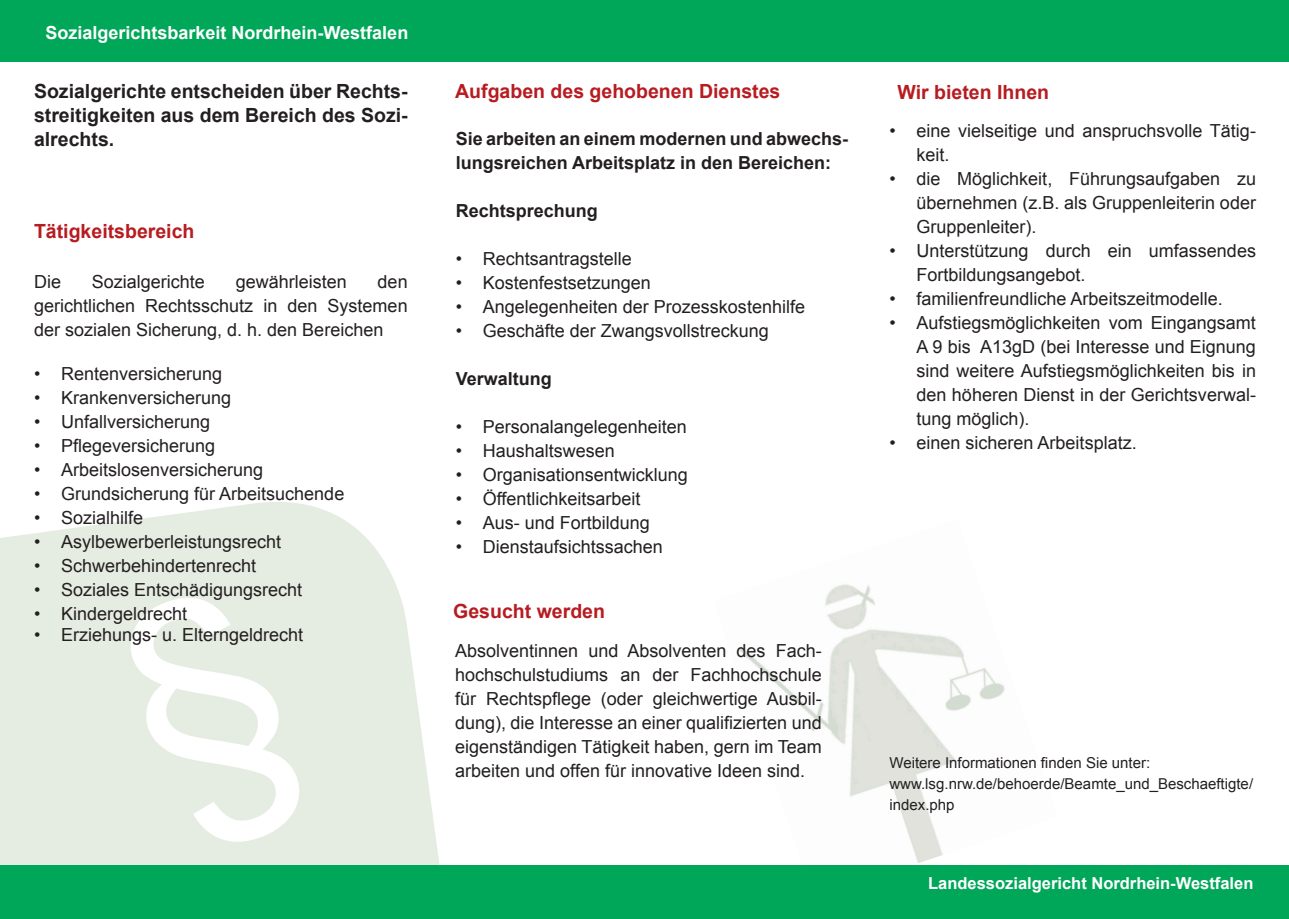
<style>
.page{position:relative;width:1289px;height:919px;background:#fff}
.page>*{position:absolute;margin:0;border:0;box-sizing:border-box;transform-origin:0 0}
.t1{font:700 19.5px/24px "Arial";color:#231f20;text-align:justify}
.t2{font:700 19.5px "Arial";color:#b71c21}
.t3{font:18px/24px "Arial";color:#231f20;text-align:justify}
.t4{font:700 18px/24px "Arial";color:#231f20}
.t5{font:700 18px "Arial";color:#fff}
.t6{font:700 16.5px "Arial";color:#fff}
.t7{font:15px/21px "Arial";color:#231f20}
</style>
<div class="page">
<img style="left:739px;top:584px;width:266px;height:279px">
<svg style="left:0;top:502px;width:440px;height:363px;fill:#e5ece1"></svg>
<div style="left:0;top:0;width:1288px;height:62px;background:#00a759"></div>
<div style="left:0;top:865px;width:1288px;height:53px;background:#00a759"></div>
<div style="left:106px;top:578px;width:215px;height:282px;background:#e5ece1"></div>
<p class="t5" style="left:45px;top:20px;width:364px">Sozialgerichtsbarkeit Nordrhein-Westfalen</p>
<p class="t1" style="left:34px;top:79px;width:375px">Sozialgerichte entscheiden über Rechts&shy;streitigkeiten aus dem Bereich des Sozi&shy;alrechts.</p>
<p class="t2" style="left:34px;top:218px;width:162px">Tätigkeitsbereich</p>
<p class="t3" style="left:34px;top:269px;width:28px">Die</p>
<p class="t3" style="left:92px;top:269px;width:115px">Sozialgerichte</p>
<p class="t3" style="left:236px;top:269px;width:113px">gewährleisten</p>
<p class="t3" style="left:34px;top:269px;width:375px;text-indent:343px">den gerichtlichen Rechtsschutz in den Systemen der sozialen Sicherung, d. h. den Bereichen</p>
<p class="t3" style="left:34px;top:361px;width:190px">• Rentenversicherung</p>
<p class="t3" style="left:34px;top:385px;width:199px">• Krankenversicherung</p>
<p class="t3" style="left:34px;top:409px;width:178px">• Unfallversicherung</p>
<p class="t3" style="left:34px;top:433px;width:183px">• Pflegeversicherung</p>
<p class="t3" style="left:34px;top:457px;width:231px">• Arbeitslosenversicherung</p>
<p class="t3" style="left:34px;top:481px;width:312px">• Grundsicherung für Arbeitsuchende</p>
<p class="t3" style="left:34px;top:505px;width:111px">• Sozialhilfe</p>
<p class="t3" style="left:34px;top:529px;width:249px">• Asylbewerberleistungsrecht</p>
<p class="t3" style="left:34px;top:553px;width:224px">• Schwerbehindertenrecht</p>
<p class="t3" style="left:34px;top:577px;width:270px">• Soziales Entschädigungsrecht</p>
<p class="t3" style="left:34px;top:601px;width:155px">• Kindergeldrecht</p>
<p class="t3" style="left:34px;top:623px;width:271px">• Erziehungs- u. Elterngeldrecht</p>
<p class="t2" style="left:455px;top:78px;width:327px">Aufgaben des gehobenen Dienstes</p>
<p class="t4" style="left:455px;top:127px;width:394px">Sie arbeiten an einem modernen und abwechs&shy;lungsreichen Arbeitsplatz in den Bereichen:</p>
<p class="t4" style="left:455px;top:199px;width:144px">Rechtsprechung</p>
<p class="t3" style="left:455px;top:246px;width:178px">• Rechtsantragstelle</p>
<p class="t3" style="left:455px;top:270px;width:197px">• Kostenfestsetzungen</p>
<p class="t3" style="left:455px;top:294px;width:351px">• Angelegenheiten der Prozesskostenhilfe</p>
<p class="t3" style="left:455px;top:318px;width:315px">• Geschäfte der Zwangsvollstreckung</p>
<p class="t4" style="left:455px;top:367px;width:98px">Verwaltung</p>
<p class="t3" style="left:455px;top:414px;width:233px">• Personalangelegenheiten</p>
<p class="t3" style="left:455px;top:438px;width:161px">• Haushaltswesen</p>
<p class="t3" style="left:455px;top:462px;width:234px">• Organisationsentwicklung</p>
<p class="t3" style="left:455px;top:486px;width:186px">• Öffentlichkeitsarbeit</p>
<p class="t3" style="left:455px;top:510px;width:196px">• Aus- und Fortbildung</p>
<p class="t3" style="left:455px;top:534px;width:209px">• Dienstaufsichtssachen</p>
<p class="t2" style="left:453px;top:598px;width:153px">Gesucht werden</p>
<p class="t3" style="left:455px;top:638px;width:368px">Absolventinnen und Absolventen des Fach&shy;hochschulstudiums an der Fachhochschule für Rechtspflege (oder gleichwertige Ausbil&shy;dung), die Interesse an einer qualifizierten und eigenständigen Tätigkeit haben, gern im Team arbeiten und offen für innovative Ideen sind.</p>
<p class="t2" style="left:897px;top:80px;width:153px">Wir bieten Ihnen</p>
<p class="t3" style="left:916px;top:119px;width:341px;text-indent:-27px">• eine vielseitige und anspruchsvolle Tätig&shy;keit.</p>
<p class="t3" style="left:916px;top:167px;width:341px;text-indent:-27px">• die Möglichkeit, Führungsaufgaben zu übernehmen (z.B. als Gruppenleiterin oder Gruppenleiter).</p>
<p class="t3" style="left:916px;top:239px;width:341px;text-indent:-27px">• Unterstützung durch ein umfassendes<br>Fortbildungsangebot.</p>
<p class="t3" style="left:889px;top:287px;width:335px">• familienfreundliche Arbeitszeitmodelle.</p>
<p class="t3" style="left:916px;top:311px;width:341px;text-indent:-27px">• Aufstiegsmöglichkeiten vom Eingangsamt A 9 bis A13gD (bei Interesse und Eignung sind weitere Aufstiegsmöglichkeiten bis in den höheren Dienst in der Gerichtsverwal&shy;tung möglich).</p>
<p class="t3" style="left:889px;top:431px;width:249px">• einen sicheren Arbeitsplatz.</p>
<p class="t7" style="left:889px;top:752px;width:262px">Weitere Informationen finden Sie unter:</p>
<p class="t7" style="left:889px;top:773px;width:365px">www.lsg.nrw.de/behoerde/Beamte_und_Beschaeftigte/ index.php</p>
<p class="t6" style="left:928px;top:872px;width:327px">Landessozialgericht Nordrhein-Westfalen</p>
</div>
